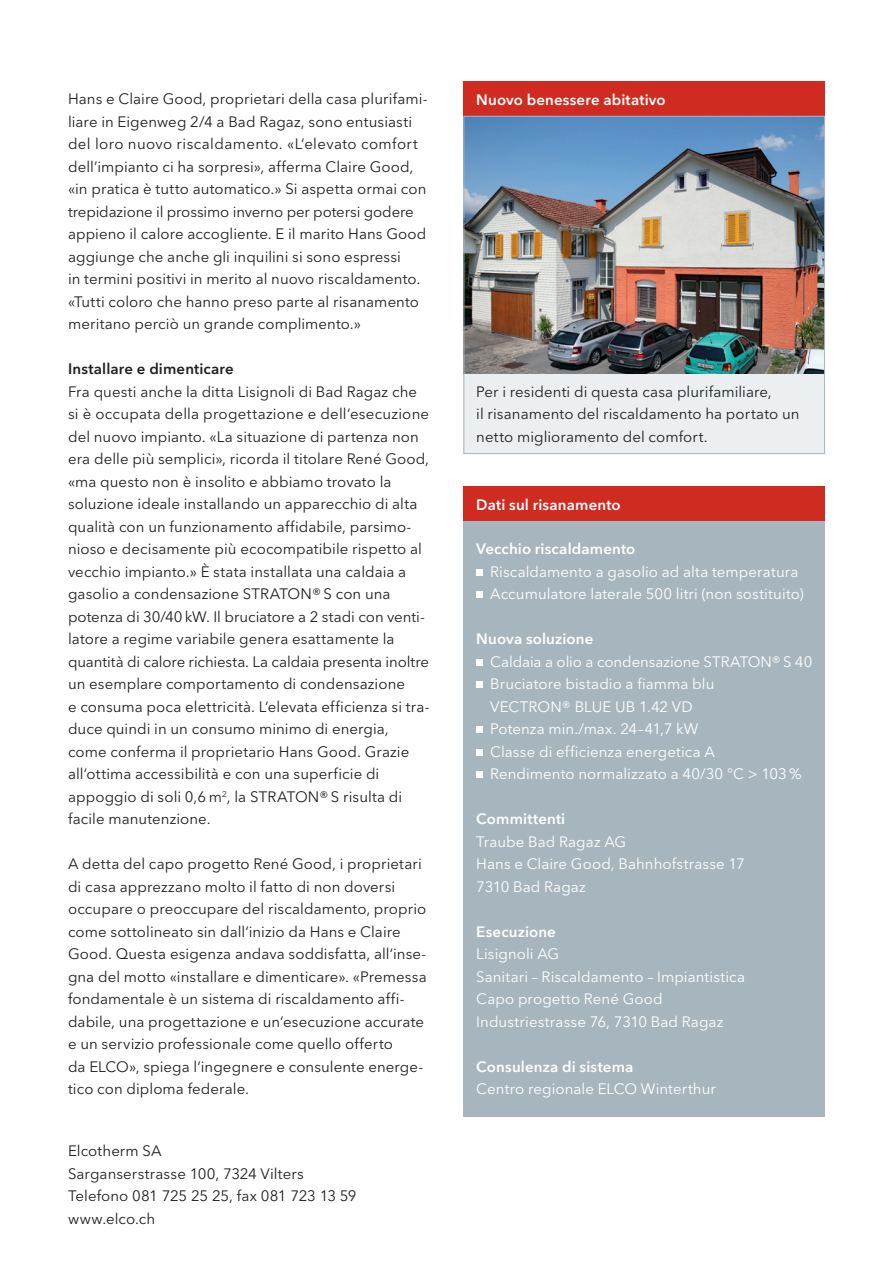
<style>
.page{position:relative;width:893px;height:1263px;background:#fff}
.page>*{position:absolute;margin:0;border:0;box-sizing:border-box;transform-origin:0 0}
.t1{font:15px/22.5px "Avenir Next LT Pro";letter-spacing:.005em;color:#231f20}
.t2{font:15px/22.5px "Avenir Next LT Pro";letter-spacing:.005em;color:#fff}
.t3{font:600 15px "Avenir Next LT Pro";letter-spacing:.01em;color:#fff}
.t4{font:600 15px "Avenir Next LT Pro";letter-spacing:.01em;color:#231f20}
</style>
<div class="page">
<img style="left:465px;top:118px;width:358px;height:256px">
<div style="left:463px;top:519px;width:362px;height:598px;background:#a7b6be"></div>
<div style="left:476px;top:569px;width:7px;height:6px;background:#fff"></div>
<div style="left:476px;top:591px;width:7px;height:7px;background:#fff"></div>
<div style="left:476px;top:659px;width:7px;height:6px;background:#fff"></div>
<div style="left:476px;top:681px;width:7px;height:7px;background:#fff"></div>
<div style="left:476px;top:726px;width:7px;height:7px;background:#fff"></div>
<div style="left:476px;top:749px;width:7px;height:6px;background:#fff"></div>
<div style="left:476px;top:771px;width:7px;height:7px;background:#fff"></div>
<div style="left:463px;top:487px;width:362px;height:34px;background:#cf2b21"></div>
<div style="left:463px;top:82px;width:362px;height:34px;background:#cf2b21"></div>
<div style="left:463px;top:374px;width:362px;height:79px;background:#ebeff1"></div>
<div style="left:463px;top:116px;width:362px;height:338px;border:1px solid #a7b6be"></div>
<p class="t1" style="left:68px;top:88px;width:361px">Hans e Claire Good, proprietari della casa plurifami&shy;liare in Eigenweg 2/4 a Bad Ragaz, sono entusiasti del loro nuovo riscaldamento. «L‘elevato comfort dell‘impianto ci ha sorpresi», afferma Claire Good, «in pratica è tutto automatico.» Si aspetta ormai con trepidazione il prossimo inverno per potersi godere appieno il calore accogliente. E il marito Hans Good aggiunge che anche gli inquilini si sono espressi<br>in termini positivi in merito al nuovo riscaldamento. «Tutti coloro che hanno preso parte al risanamento meritano perciò un grande complimento.»</p>
<p class="t4" style="left:68px;top:360px;width:167px">Installare e dimenticare</p>
<p class="t1" style="left:68px;top:380px;width:363px">Fra questi anche la ditta Lisignoli di Bad Ragaz che si è occupata della progettazione e dell‘esecuzione del nuovo impianto. «La situazione di partenza non era delle più semplici», ricorda il titolare René Good, «ma questo non è insolito e abbiamo trovato la soluzione ideale installando un apparecchio di alta qualità con un funzionamento affidabile, parsimo&shy;nioso e decisamente più ecocompatibile rispetto al vecchio impianto.» È stata installata una caldaia a gasolio a condensazione STRATON® S con una potenza di 30/40 kW. Il bruciatore a 2 stadi con venti&shy;latore a regime variabile genera esattamente la quantità di calore richiesta. La caldaia presenta inoltre un esemplare comportamento di condensazione<br>e consuma poca elettricità. L‘elevata efficienza si tra&shy;duce quindi in un consumo minimo di energia, come conferma il proprietario Hans Good. Grazie all‘ottima accessibilità e con una superficie di appoggio di soli 0,6 m<sup>2</sup>, la STRATON® S risulta di facile manutenzione.</p>
<p class="t1" style="left:68px;top:853px;width:360px">A detta del capo progetto René Good, i proprietari di casa apprezzano molto il fatto di non doversi occupare o preoccupare del riscaldamento, proprio come sottolineato sin dall‘inizio da Hans e Claire Good. Questa esigenza andava soddisfatta, all‘inse&shy;gna del motto «installare e dimenticare». «Premessa fondamentale è un sistema di riscaldamento affi&shy;dabile, una progettazione e un‘esecuzione accurate e un servizio professionale come quello offerto<br>da ELCO», spiega l‘ingegnere e consulente energe&shy;tico con diploma federale.</p>
<p class="t1" style="left:68px;top:1140px;width:290px">Elcotherm SA<br>Sarganserstrasse 100, 7324 Vilters<br>Telefono 081 725 25 25, fax 081 723 13 59 www.elco.ch</p>
<p class="t3" style="left:476px;top:90px;width:191px">Nuovo benessere abitativo</p>
<p class="t1" style="left:476px;top:380px;width:325px">Per i residenti di questa casa plurifamiliare,<br>il risanamento del riscaldamento ha portato un netto miglioramento del comfort.</p>
<p class="t3" style="left:476px;top:495px;width:146px">Dati sul risanamento</p>
<p class="t3" style="left:476px;top:540px;width:161px">Vecchio riscaldamento</p>
<p class="t2" style="left:490px;top:560px;width:315px">Riscaldamento a gasolio ad alta temperatura<br>Accumulatore laterale 500 litri (non sostituito)</p>
<p class="t3" style="left:476px;top:630px;width:119px">Nuova soluzione</p>
<p class="t2" style="left:490px;top:650px;width:324px">Caldaia a olio a condensazione STRATON®S 40<br>Bruciatore bistadio a fiamma blu<br>VECTRON® BLUE UB 1.42 VD<br>Potenza min./max. 24–41,7 kW<br>Classe di efficienza energetica A<br>Rendimento normalizzato a 40/30 °C &gt; 103 %</p>
<p class="t3" style="left:476px;top:810px;width:91px">Committenti</p>
<p class="t2" style="left:476px;top:830px;width:270px">Traube Bad Ragaz AG<br>Hans e Claire Good, Bahnhofstrasse 17<br>7310 Bad Ragaz</p>
<p class="t3" style="left:476px;top:922px;width:81px">Esecuzione</p>
<p class="t2" style="left:476px;top:943px;width:270px">Lisignoli AG<br>Sanitari – Riscaldamento – Impiantistica<br>Capo progetto René Good<br>Industriestrasse 76, 7310 Bad Ragaz</p>
<p class="t3" style="left:476px;top:1057px;width:159px">Consulenza di sistema</p>
<p class="t2" style="left:476px;top:1078px;width:241px">Centro regionale ELCO Winterthur</p>
</div>
